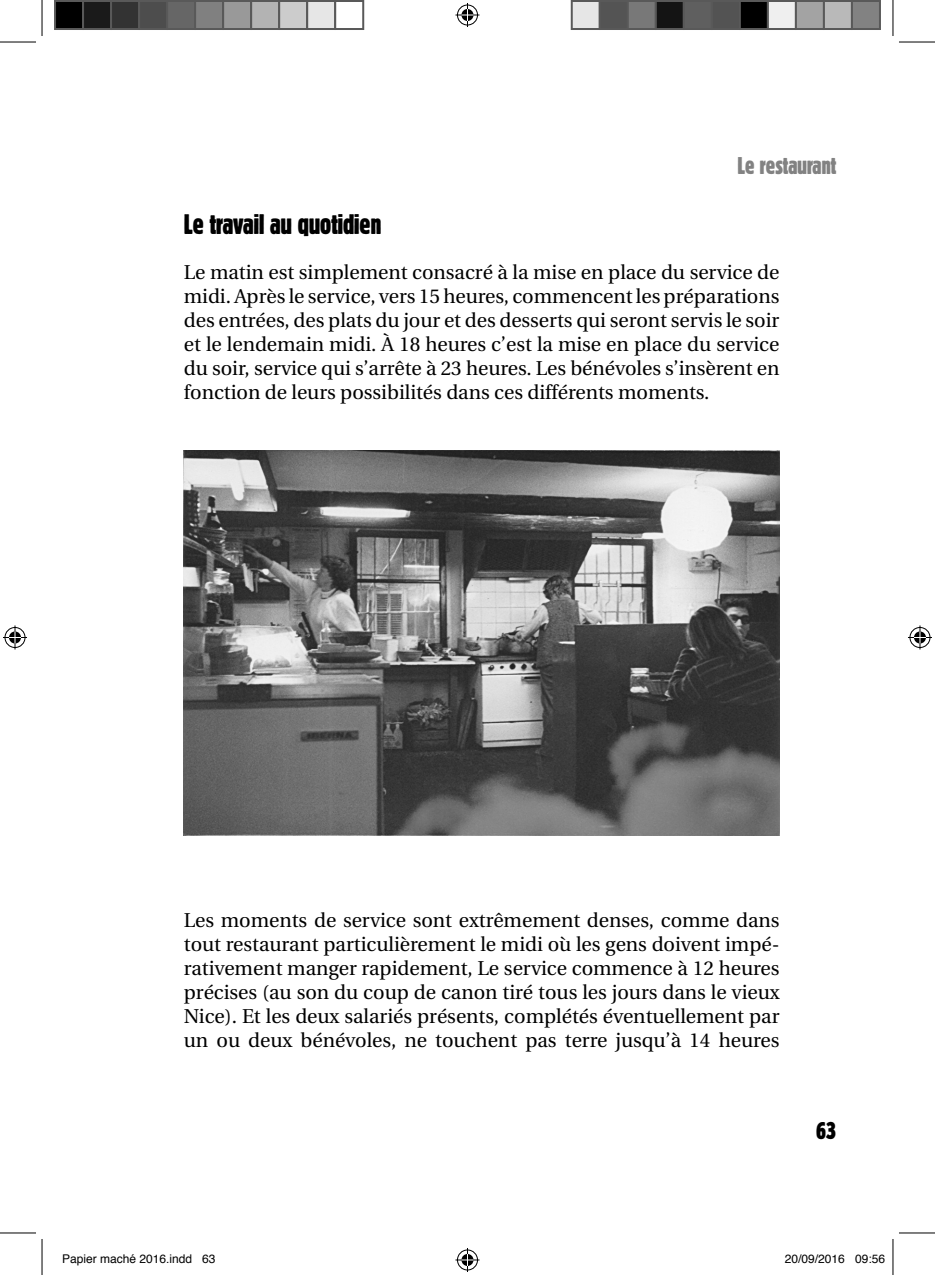
<style>
.page{position:relative;width:935px;height:1275px;background:#fff}
.page>*{position:absolute;margin:0;border:0;box-sizing:border-box;transform-origin:0 0}
.Titre_chapitre{font:28px "Block BE Extra Cn";color:#000}
.Tête_chapitre_page_D{font:24px "Block BE Extra Cn";color:#828282}
.t1{font:24px "Block BE Extra Cn";color:#000}
.Corps_standard{font:20px/24px "Utopia";color:#000;text-align:justify}
.t2{font:12px "Helvetica";color:#000}
</style>
<div class="page">
<img style="left:184px;top:450px;width:595px;height:386px">
<hr style="left:0;top:42px;width:36px;height:1px;background:#000">
<hr style="left:898px;top:42px;width:36px;height:1px;background:#000">
<hr style="left:0;top:1232px;width:36px;height:1px;background:#000">
<hr style="left:898px;top:1232px;width:36px;height:1px;background:#000">
<hr style="left:42px;top:0;width:1px;height:36px;background:#000">
<hr style="left:42px;top:1239px;width:1px;height:36px;background:#000">
<hr style="left:892px;top:0;width:1px;height:36px;background:#000">
<hr style="left:892px;top:1239px;width:1px;height:36px;background:#000">
<svg style="left:455px;top:3px;width:24px;height:24px"></svg>
<svg style="left:455px;top:1248px;width:24px;height:24px"></svg>
<svg style="left:3px;top:625px;width:24px;height:24px"></svg>
<svg style="left:908px;top:625px;width:23px;height:24px"></svg>
<div style="left:55px;top:1px;width:28px;height:28px;background:#000"></div>
<div style="left:54px;top:0;width:30px;height:30px;border:2px solid #595959"></div>
<div style="left:83px;top:1px;width:28px;height:28px;background:#1a1a1a"></div>
<div style="left:82px;top:0;width:30px;height:30px;border:2px solid #595959"></div>
<div style="left:111px;top:1px;width:28px;height:28px;background:#333"></div>
<div style="left:110px;top:0;width:30px;height:30px;border:2px solid #595959"></div>
<div style="left:139px;top:1px;width:28px;height:28px;background:#4d4d4d"></div>
<div style="left:138px;top:0;width:30px;height:30px;border:2px solid #595959"></div>
<div style="left:167px;top:1px;width:28px;height:28px;background:#666"></div>
<div style="left:166px;top:0;width:30px;height:30px;border:2px solid #595959"></div>
<div style="left:195px;top:1px;width:28px;height:28px;background:#808080"></div>
<div style="left:194px;top:0;width:30px;height:30px;border:2px solid #595959"></div>
<div style="left:223px;top:1px;width:28px;height:28px;background:#999"></div>
<div style="left:222px;top:0;width:30px;height:30px;border:2px solid #595959"></div>
<div style="left:251px;top:1px;width:28px;height:28px;background:#b3b3b3"></div>
<div style="left:250px;top:0;width:30px;height:30px;border:2px solid #595959"></div>
<div style="left:279px;top:1px;width:28px;height:28px;background:#ccc"></div>
<div style="left:278px;top:0;width:30px;height:30px;border:2px solid #595959"></div>
<div style="left:307px;top:1px;width:28px;height:28px;background:#e6e6e6"></div>
<div style="left:306px;top:0;width:30px;height:30px;border:2px solid #595959"></div>
<div style="left:334px;top:0;width:30px;height:30px;border:2px solid #595959"></div>
<div style="left:571px;top:1px;width:28px;height:28px;background:#e6e6e6"></div>
<div style="left:570px;top:0;width:30px;height:30px;border:2px solid #595959"></div>
<div style="left:599px;top:1px;width:28px;height:28px;background:#545454"></div>
<div style="left:598px;top:0;width:30px;height:30px;border:2px solid #595959"></div>
<div style="left:627px;top:1px;width:28px;height:28px;background:#787878"></div>
<div style="left:626px;top:0;width:30px;height:30px;border:2px solid #595959"></div>
<div style="left:655px;top:1px;width:28px;height:28px;background:#141414"></div>
<div style="left:654px;top:0;width:30px;height:30px;border:2px solid #595959"></div>
<div style="left:683px;top:1px;width:28px;height:28px;background:#5f5f5f"></div>
<div style="left:682px;top:0;width:30px;height:30px;border:2px solid #595959"></div>
<div style="left:711px;top:1px;width:28px;height:28px;background:#535353"></div>
<div style="left:710px;top:0;width:30px;height:30px;border:2px solid #595959"></div>
<div style="left:739px;top:1px;width:28px;height:28px;background:#000"></div>
<div style="left:738px;top:0;width:30px;height:30px;border:2px solid #595959"></div>
<div style="left:767px;top:1px;width:28px;height:28px;background:#efefef"></div>
<div style="left:766px;top:0;width:30px;height:30px;border:2px solid #595959"></div>
<div style="left:795px;top:1px;width:28px;height:28px;background:#a3a3a3"></div>
<div style="left:794px;top:0;width:30px;height:30px;border:2px solid #595959"></div>
<div style="left:823px;top:1px;width:28px;height:28px;background:#b9b9b9"></div>
<div style="left:822px;top:0;width:30px;height:30px;border:2px solid #595959"></div>
<div style="left:851px;top:1px;width:28px;height:28px;background:#828282"></div>
<div style="left:850px;top:0;width:30px;height:30px;border:2px solid #595959"></div>
<p class="Tête_chapitre_page_D" style="left:737px;top:152px;width:100px">Le restaurant</p>
<p class="Titre_chapitre" style="left:184px;top:208px;width:199px">Le travail au quotidien</p>
<p class="Corps_standard" style="left:184px;top:260px;width:597px">Le matin est simplement consacré à la mise en place du service de midi. Après le service, vers 15 heures, commencent les préparations des entrées, des plats du jour et des desserts qui seront servis le soir et le lendemain midi. À 18 heures c’est la mise en place du service du soir, service qui s’arrête à 23 heures. Les bénévoles s’insèrent en fonction de leurs possibilités dans ces différents moments.</p>
<p class="Corps_standard" style="left:184px;top:908px;width:597px">Les moments de service sont extrêmement denses, comme dans tout restaurant particulièrement le midi où les gens doivent impé&shy;rativement manger rapidement, Le service commence à 12 heures précises (au son du coup de canon tiré tous les jours dans le vieux Nice). Et les deux salariés présents, complétés éventuellement par un ou deux bénévoles, ne touchent pas terre jusqu’à 14 heures</p>
<p class="t1" style="left:816px;top:1116px;width:21px">63</p>
<p class="t2" style="left:62px;top:1249px;width:155px">Papier maché 2016.indd 63</p>
<p class="t2" style="left:784px;top:1249px;width:102px">20/09/2016 09:56</p>
</div>
